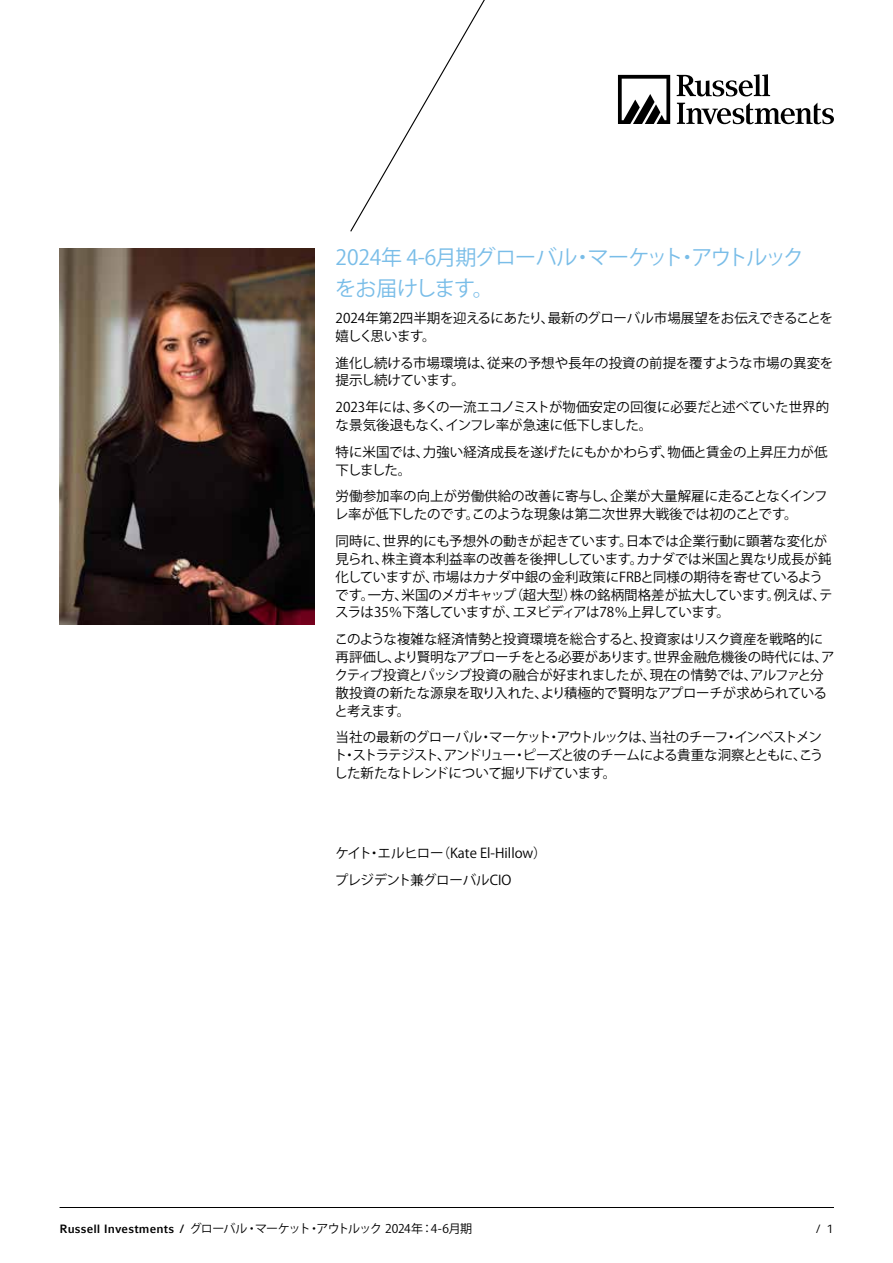
<style>
.page{position:relative;width:893px;height:1263px;background:#fff}
.page>*{position:absolute;margin:0;border:0;box-sizing:border-box;transform-origin:0 0}
.t1{font:21px/31.2px "Koz Go Pr 6 N";letter-spacing:-.04em;color:#79bde8}
.t2{font:13.5px/18px "Koz Go Pr 6 N";color:#000}
.t3{font:13.5px/18px "Koz Go Pr 6 N";letter-spacing:-.02em;color:#000}
.t4{font:12px "Koz Go Pr 6 N";letter-spacing:-.055em;color:#000}
.t5{font:12px "Compatil Fact LT Pro";color:#000}
.s1{font-family:"Compatil Fact LT Pro";font-weight:700}
</style>
<div class="page">
<img style="left:60px;top:248px;width:255px;height:376px">
<svg style="left:350px;top:0;width:135px;height:232px"></svg>
<svg style="left:677px;top:74px;width:93px;height:22px"></svg>
<svg style="left:677px;top:103px;width:157px;height:21px"></svg>
<svg style="left:618px;top:75px;width:52px;height:49px"></svg>
<hr style="left:60px;top:1207px;width:774px;height:1px;background:#000">
<h1 class="t1" style="left:335px;top:242px;width:470px">2024年 4-6月期グローバル・マーケット・アウトルックをお届けします。</h1>
<p class="t3" style="left:336px;top:309px;width:499px">2024年第2四半期を迎えるにあたり、最新のグローバル市場展望をお伝えできることを嬉しく思います。</p>
<p class="t2" style="left:336px;top:354px;width:499px">進化し続ける市場環境は、従来の予想や長年の投資の前提を覆すような市場の異変を提示し続けています。</p>
<p class="t2" style="left:336px;top:398px;width:495px">2023年には、多くの一流エコノミストが物価安定の回復に必要だと述べていた世界的な景気後退もなく、インフレ率が急速に低下しました。</p>
<p class="t2" style="left:336px;top:443px;width:493px">特に米国では、力強い経済成長を遂げたにもかかわらず、物価と賃金の上昇圧力が低下しました。</p>
<p class="t2" style="left:335px;top:487px;width:495px">労働参加率の向上が労働供給の改善に寄与し、企業が大量解雇に走ることなくインフレ率が低下したのです。このような現象は第二次世界大戦後では初のことです。</p>
<p class="t2" style="left:335px;top:532px;width:499px">同時に、世界的にも予想外の動きが起きています。日本では企業行動に顕著な変化が見られ、株主資本利益率の改善を後押ししています。カナダでは米国と異なり成長が鈍化していますが、市場はカナダ中銀の金利政策にFRBと同様の期待を寄せているようです。一方、米国のメガキャップ（超大型）株の銘柄間格差が拡大しています。例えば、テスラは35％下落していますが、エヌビディアは78％上昇しています。</p>
<p class="t3" style="left:335px;top:630px;width:501px">このような複雑な経済情勢と投資環境を総合すると、投資家はリスク資産を戦略的に再評価し、より賢明なアプローチをとる必要があります。世界金融危機後の時代には、アクティブ投資とパッシブ投資の融合が好まれましたが、現在の情勢では、アルファと分散投資の新たな源泉を取り入れた、より積極的で賢明なアプローチが求められていると考えます。</p>
<p class="t2" style="left:334px;top:729px;width:491px;text-align:justify">当社の最新のグローバル・マーケット・アウトルックは、当社のチーフ・インベストメント・ストラテジスト、アンドリュー・ピーズと彼のチームによる貴重な洞察とともに、こうした新たなトレンドについて掘り下げています。</p>
<p class="t2" style="left:335px;top:840px;width:213px;line-height:26.5px">ケイト・エルヒロー（Kate El-Hillow）プレジデント兼グローバルCIO</p>
<p class="t4" style="left:60px;top:1222px;width:414px"><span class="s1">Russell Investments /</span> グローバル・マーケット・アウトルック 2024年：4-6月期</p>
<p class="t5" style="left:816px;top:1222px;width:19px">/ 1</p>
</div>
